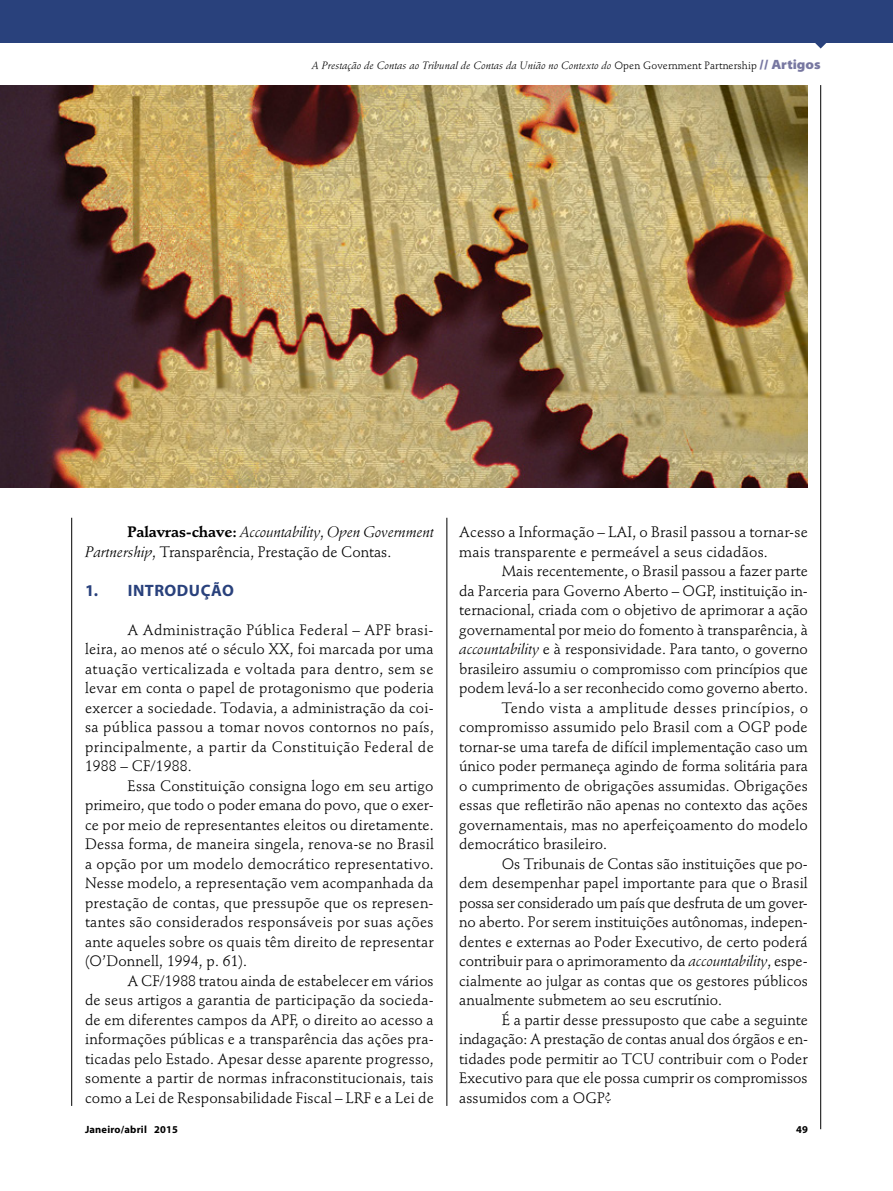
<style>
.page{position:relative;width:893px;height:1191px;background:#fff}
.page>*{position:absolute;margin:0;border:0;box-sizing:border-box;transform-origin:0 0}
.t1{font:700 16.5px "Myriad Pro";letter-spacing:.03em;color:#29417c}
.t2{font:15px/19.5px "Stempel Schneidler Std";color:#000;text-align:justify}
.t3{font:italic 15px/19.5px "Stempel Schneidler Std";letter-spacing:-.01em;color:#000}
.t4{font:15px "Stempel Schneidler Std";letter-spacing:.035em;color:#000}
.t5{font:italic 10.5px "Stempel Schneidler Std";letter-spacing:.01em;color:#000}
.t6{font:700 10.5px "Myriad Pro";letter-spacing:.02em;color:#000}
.s1{font-style:normal}
.s2{font-family:"Myriad Pro";font-weight:900;font-style:normal;font-stretch:semi-expanded;font-size:13.5px;color:#7878a1}
.s3{font-weight:700;font-style:normal}
.s4{font-style:italic}
</style>
<div class="page">
<svg style="left:815px;top:43px;width:11px;height:6px"></svg>
<div style="left:0;top:0;width:893px;height:43px;background:#29417c"></div>
<hr style="left:71px;top:518px;width:1px;height:588px;background:#000">
<hr style="left:820px;top:85px;width:1px;height:1044px;background:#000">
<hr style="left:446px;top:518px;width:1px;height:588px;background:#000">
<img style="left:0;top:85px;width:808px;height:403px">
<p class="t5" style="left:312px;top:59px;width:510px">A Prestação de Contas ao Tribunal de Contas da União no Contexto do <span class="s1">Open Government Partnership</span> <span class="s2">// Artigos</span></p>
<p class="t3" style="left:85px;top:522px;width:350px;text-indent:43px"><span class="s3">Palavras-chave:</span> Accountability<span class="s1">,</span> Open Government<br>Partnership<span class="s1">, Transparência, Prestação de Contas.</span></p>
<p class="t1" style="left:85px;top:579px;width:150px">1. INTRODUÇÃO</p>
<p class="t2" style="left:85px;top:620px;width:350px;text-indent:43px">A Administração Pública Federal – APF brasi&shy;leira, ao menos até o século XX, foi marcada por uma atuação verticalizada e voltada para dentro, sem se levar em conta o papel de protagonismo que poderia exercer a sociedade. Todavia, a administração da coi&shy;sa pública passou a tomar novos contornos no país, principalmente, a partir da Constituição Federal de 1988 – CF/1988.</p>
<p class="t2" style="left:85px;top:776px;width:350px;text-indent:43px">Essa Constituição consigna logo em seu artigo primeiro, que todo o poder emana do povo, que o exer&shy;ce por meio de representantes eleitos ou diretamente.<br>Dessa forma, de maneira singela, renova-se no Brasil a opção por um modelo democrático representativo.<br>Nesse modelo, a representação vem acompanhada da prestação de contas, que pressupõe que os represen&shy;tantes são considerados responsáveis por suas ações ante aqueles sobre os quais têm direito de representar (O’Donnell, 1994, p. 61).</p>
<p class="t2" style="left:85px;top:971px;width:350px;text-indent:43px">A CF/1988 tratou ainda de estabelecer em vários de seus artigos a garantia de participação da socieda&shy;de em diferentes campos da APF, o direito ao acesso a informações públicas e a transparência das ações pra&shy;ticadas pelo Estado. Apesar desse aparente progresso, somente a partir de normas infraconstitucionais, tais como a Lei de Responsabilidade Fiscal – LRF e a Lei de</p>
<p class="t2" style="left:459px;top:522px;width:350px">Acesso a Informação – LAI, o Brasil passou a tornar-se mais transparente e permeável a seus cidadãos.</p>
<p class="t2" style="left:502px;top:561px;width:308px">Mais recentemente, o Brasil passou a fazer parte</p>
<p class="t2" style="left:459px;top:581px;width:350px">da Parceria para Governo Aberto – OGP, instituição in-</p>
<p class="t2" style="left:459px;top:600px;width:350px">ternacional, criada com o objetivo de aprimorar a ação</p>
<p class="t2" style="left:459px;top:620px;width:350px">governamental por meio do fomento à transparência, à</p>
<p class="t2" style="left:459px;top:639px;width:350px"><span class="s4">accountability</span> e à responsividade. Para tanto, o governo</p>
<p class="t2" style="left:459px;top:659px;width:350px">brasileiro assumiu o compromisso com princípios que</p>
<p class="t2" style="left:459px;top:678px;width:350px">podem levá-lo a ser reconhecido como governo aberto.</p>
<p class="t4" style="left:502px;top:699px;width:308px">Tendo vista a amplitude desses princípios, o</p>
<p class="t2" style="left:459px;top:717px;width:350px">compromisso assumido pelo Brasil com a OGP pode</p>
<p class="t2" style="left:459px;top:737px;width:350px">tornar-se uma tarefa de difícil implementação caso um</p>
<p class="t2" style="left:459px;top:756px;width:350px">único poder permaneça agindo de forma solitária para</p>
<p class="t2" style="left:459px;top:776px;width:350px">o cumprimento de obrigações assumidas. Obrigações</p>
<p class="t2" style="left:459px;top:795px;width:350px">essas que refletirão não apenas no contexto das ações</p>
<p class="t2" style="left:459px;top:815px;width:350px">governamentais, mas no aperfeiçoamento do modelo</p>
<p class="t2" style="left:459px;top:834px;width:149px">democrático brasileiro.</p>
<p class="t2" style="left:502px;top:854px;width:308px">Os Tribunais de Contas são instituições que po-</p>
<p class="t2" style="left:459px;top:873px;width:350px">dem desempenhar papel importante para que o Brasil</p>
<p class="t2" style="left:459px;top:893px;width:350px">possa ser considerado um país que desfruta de um gover-</p>
<p class="t2" style="left:459px;top:912px;width:350px">no aberto. Por serem instituições autônomas, indepen-</p>
<p class="t2" style="left:459px;top:932px;width:350px">dentes e externas ao Poder Executivo, de certo poderá</p>
<p class="t2" style="left:459px;top:951px;width:350px">contribuir para o aprimoramento da <span class="s4">accountability</span>, espe-</p>
<p class="t2" style="left:459px;top:971px;width:350px">cialmente ao julgar as contas que os gestores públicos</p>
<p class="t2" style="left:459px;top:990px;width:264px">anualmente submetem ao seu escrutínio.</p>
<p class="t2" style="left:502px;top:1010px;width:308px">É a partir desse pressuposto que cabe a seguinte</p>
<p class="t2" style="left:459px;top:1029px;width:350px">indagação: A prestação de contas anual dos órgãos e en-</p>
<p class="t2" style="left:459px;top:1049px;width:350px">tidades pode permitir ao TCU contribuir com o Poder</p>
<p class="t2" style="left:459px;top:1068px;width:350px">Executivo para que ele possa cumprir os compromissos</p>
<p class="t2" style="left:459px;top:1088px;width:154px">assumidos com a OGP?</p>
<p class="t6" style="left:85px;top:1122px;width:95px">Janeiro/abril 2015</p>
<p class="t6" style="left:796px;top:1122px;width:13px">49</p>
</div>
